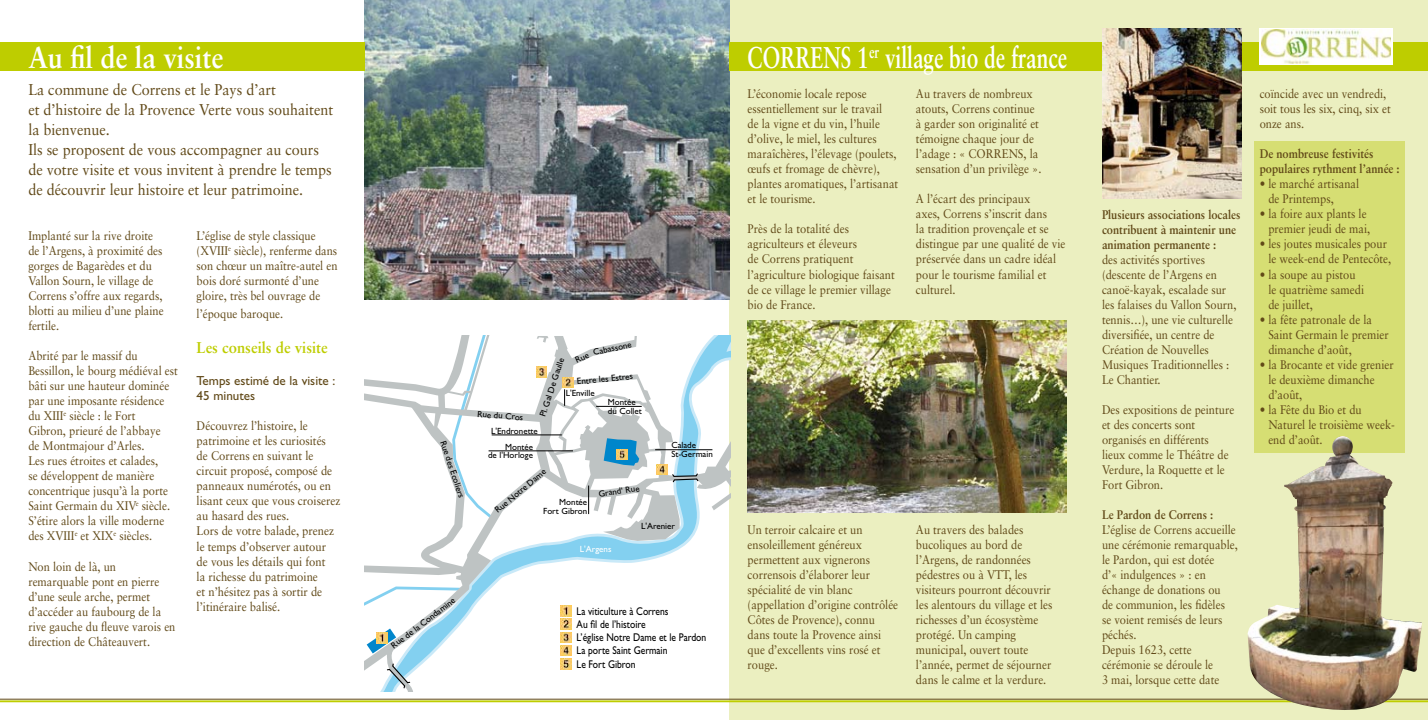
<style>
.page{position:relative;width:1428px;height:720px;background:#fff}
.page>*{position:absolute;margin:0;border:0;box-sizing:border-box;transform-origin:0 0}
.t1{font:700 30px "Sabon";color:#fff;scale:.7 1}
.t2{font:700 30px "Sabon";color:#fff;scale:.9 1}
.t3{font:15.62px/20px "Sabon";color:#614918;scale:.92 1}
.t4{font:700 15.62px "Sabon";color:#becd00;scale:.95 1}
.t5{font:13.12px/15px "Gill Sans";color:#614918}
.t6{font:12.5px/15px "Sabon";color:#614918;scale:.89 1}
.t7{font:12.5px/15px "Sabon";color:#614918;scale:.9 1}
.t8{font:700 12.5px/15px "Sabon";color:#614918;scale:.89 1}
.t9{font:11.25px/13.1px "Gill Sans";color:#000;scale:.85 1}
.t10{font:9px/9px "Gill Sans";color:#000}
.t11{font:9px "Gill Sans";color:#fff}
</style>
<div class="page">
<div style="left:730px;top:0;width:698px;height:719px;background:#ebefc0"></div>
<img style="left:365px;top:0;width:365px;height:299px">
<div style="left:0;top:43px;width:365px;height:28px;background:#becd00"></div>
<div style="left:730px;top:43px;width:698px;height:28px;background:#becd00"></div>
<div style="left:1254px;top:142px;width:151px;height:311px;background:#d6de73"></div>
<img style="left:1102px;top:28px;width:140px;height:170px">
<img style="left:748px;top:321px;width:319px;height:191px">
<hr style="left:0;top:698px;width:1428px;height:1px;background:#614918">
<hr style="left:0;top:700px;width:1428px;height:2px;background:#becd00">
<svg style="left:505px;top:514px;width:225px;height:177px"></svg>
<svg style="left:505px;top:411px;width:175px;height:129px"></svg>
<hr style="left:492px;top:434px;width:70px;height:1px;background:#000">
<hr style="left:489px;top:450px;width:84px;height:1px;background:#000">
<svg style="left:365px;top:336px;width:140px;height:355px"></svg>
<svg style="left:561px;top:605px;width:10px;height:63px"></svg>
<img style="left:1247px;top:436px;width:175px;height:274px">
<svg style="left:1260px;top:28px;width:133px;height:37px"></svg>
<img style="left:1262px;top:30px;width:129px;height:33px">
<svg style="left:536px;top:336px;width:194px;height:178px"></svg>
<h1 class="t2" style="left:28px;top:38px;width:218px">Au fil de la visite</h1>
<p class="t3" style="left:28px;top:79px;width:333px">La commune de Correns et le Pays d’art<br>et d’histoire de la Provence Verte vous souhaitent la bienvenue.<br>Ils se proposent de vous accompagner au cours de votre visite et vous invitent à prendre le temps de découvrir leur histoire et leur patrimoine.</p>
<p class="t6" style="left:28px;top:228px;width:154px">Implanté sur la rive droite de l’Argens, à proximité des gorges de Bagarèdes et du<br>Vallon Sourn, le village de<br>Correns s’offre aux regards, blotti au milieu d’une plaine fertile.</p>
<p class="t6" style="left:28px;top:348px;width:170px">Abrité par le massif du<br>Bessillon, le bourg médiéval est bâti sur une hauteur dominée par une imposante résidence du XIII<sup>e</sup> siècle : le Fort<br>Gibron, prieuré de l’abbaye<br>de Montmajour d’Arles.<br>Les rues étroites et calades,<br>se développent de manière concentrique jusqu’à la porte<br>Saint Germain du XIV<sup>e</sup> siècle.<br>S’étire alors la ville moderne des XVIII<sup>e</sup> et XIX<sup>e</sup> siècles.</p>
<p class="t6" style="left:28px;top:558px;width:167px">Non loin de là, un remarquable pont en pierre d’une seule arche, permet d’accéder au faubourg de la rive gauche du fleuve varois en direction de Châteauvert.</p>
<p class="t6" style="left:197px;top:228px;width:160px">L’église de style classique (XVIII<sup>e</sup> siècle), renferme dans son chœur un maître-autel en bois doré surmonté d’une gloire, très bel ouvrage de</p>
<p class="t6" style="left:197px;top:305px;width:99px">l’époque baroque.</p>
<p class="t4" style="left:197px;top:337px;width:140px">Les conseils de visite</p>
<p class="t5" style="left:197px;top:373px;width:140px">Temps estimé de la visite :<br>45 minutes</p>
<p class="t7" style="left:197px;top:418px;width:161px">Découvrez l’histoire, le patrimoine et les curiosités<br>de Correns en suivant le circuit proposé, composé de panneaux numérotés, ou en lisant ceux que vous croiserez au hasard des rues.<br>Lors de votre balade, prenez le temps d’observer autour<br>de vous les détails qui font<br>la richesse du patrimoine<br>et n’hésitez pas à sortir de l’itinéraire balisé.</p>
<p class="t10" style="left:448px;top:439px;width:61px;rotate:72deg">Rue des Ecoliers</p>
<p class="t10" style="left:478px;top:409px;width:48px;rotate:4deg">Rue du Cros</p>
<p class="t10" style="left:592px;top:347px;width:41px;rotate:-11deg">Cabassone</p>
<p class="t10" style="left:577px;top:377px;width:58px;rotate:-6deg">Entre les Estres</p>
<p class="t10" style="left:538px;top:415px;width:63px;rotate:-72deg">Pl. Gal De Gaulle</p>
<p class="t10" style="left:566px;top:388px;width:30px">L'Enville</p>
<p class="t10" style="left:608px;top:397px;width:35px">Montée du Collet</p>
<p class="t10" style="left:491px;top:426px;width:48px">L'Endronette</p>
<p class="t10" style="left:488px;top:442px;width:46px;text-align:right">Montée<br>de l'Horloge</p>
<p class="t10" style="left:671px;top:440px;width:43px">Calade<br>St-Germain</p>
<p class="t10" style="left:493px;top:507px;width:65px;rotate:-40deg">Rue Notre Dame</p>
<p class="t10" style="left:543px;top:497px;width:45px;text-align:right">Montée<br>Fort Gibron</p>
<p class="t10" style="left:598px;top:489px;width:43px;rotate:-8deg">Grand' Rue</p>
<p class="t10" style="left:641px;top:521px;width:35px">L'Arenier</p>
<p class="t11" style="left:580px;top:543px;width:33px">L'Argens</p>
<p class="t10" style="left:389px;top:642px;width:79px;rotate:-37deg">Rue de la Condamine</p>
<p class="t9" style="left:577px;top:604px;width:154px">La viticulture à Correns<br>Au fil de l’histoire<br>L’église Notre Dame et le Pardon<br>La porte Saint Germain<br>Le Fort Gibron</p>
<h1 class="t1" style="left:748px;top:38px;width:458px">CORRENS 1<sup>er</sup> village bio de france</h1>
<p class="t6" style="left:748px;top:86px;width:171px">L’économie locale repose essentiellement sur le travail<br>de la vigne et du vin, l’huile d’olive, le miel, les cultures maraîchères, l’élevage (poulets, œufs et fromage de chèvre), plantes aromatiques, l’artisanat et le tourisme.</p>
<p class="t6" style="left:748px;top:221px;width:167px">Près de la totalité des agriculteurs et éleveurs<br>de Correns pratiquent l’agriculture biologique faisant de ce village le premier village bio de France.</p>
<p class="t6" style="left:916px;top:86px;width:143px">Au travers de nombreux atouts, Correns continue à garder son originalité et témoigne chaque jour de l’adage : « CORRENS, la sensation d’un privilège ».</p>
<p class="t6" style="left:916px;top:191px;width:170px">A l’écart des principaux<br>axes, Correns s’inscrit dans<br>la tradition provençale et se distingue par une qualité de vie préservée dans un cadre idéal pour le tourisme familial et culturel.</p>
<p class="t6" style="left:748px;top:521px;width:171px">Un terroir calcaire et un ensoleillement généreux permettent aux vignerons corrensois d’élaborer leur spécialité de vin blanc (appellation d’origine contrôlée<br>Côtes de Provence), connu dans toute la Provence ainsi que d’excellents vins rosé et rouge.</p>
<p class="t6" style="left:916px;top:521px;width:155px">Au travers des balades bucoliques au bord de l’Argens, de randonnées pédestres ou à VTT, les visiteurs pourront découvrir les alentours du village et les richesses d’un écosystème protégé. Un camping municipal, ouvert toute l’année, permet de séjourner dans le calme et la verdure.</p>
<p class="t8" style="left:1102px;top:207px;width:157px">Plusieurs associations locales contribuent à maintenir une animation permanente :</p>
<p class="t6" style="left:1102px;top:252px;width:153px">des activités sportives (descente de l’Argens en canoë-kayak, escalade sur les falaises du Vallon Sourn, tennis…), une vie culturelle diversifiée, un centre de<br>Création de Nouvelles<br>Musiques Traditionnelles :<br>Le Chantier.</p>
<p class="t6" style="left:1102px;top:402px;width:150px">Des expositions de peinture et des concerts sont organisés en différents lieux comme le Théâtre de<br>Verdure, la Roquette et le<br>Fort Gibron.</p>
<p class="t8" style="left:1102px;top:507px;width:127px">Le Pardon de Correns :</p>
<p class="t6" style="left:1102px;top:522px;width:154px">L’église de Correns accueille une cérémonie remarquable, le Pardon, qui est dotée<br>d’« indulgences » : en échange de donations ou<br>de communion, les fidèles<br>se voient remisés de leurs péchés.<br>Depuis 1623, cette cérémonie se déroule le<br>3 mai, lorsque cette date</p>
<p class="t6" style="left:1260px;top:86px;width:149px">coïncide avec un vendredi, soit tous les six, cinq, six et onze ans.</p>
<p class="t8" style="left:1260px;top:146px;width:159px">De nombreuse festivités populaires rythment l’année :</p>
<p class="t6" style="left:1268px;top:176px;width:104px;text-indent:-9px">• le marché artisanal de Printemps,</p>
<p class="t6" style="left:1260px;top:206px;width:126px;text-align:right">• la foire aux plants le premier jeudi de mai,</p>
<p class="t6" style="left:1268px;top:236px;width:140px;text-indent:-9px">• les joutes musicales pour le week-end de Pentecôte,</p>
<p class="t6" style="left:1268px;top:266px;width:109px;text-indent:-9px">• la soupe au pistou le quatrième samedi de juillet,</p>
<p class="t6" style="left:1268px;top:311px;width:137px;text-indent:-9px">• la fête patronale de la<br>Saint Germain le premier dimanche d’août,</p>
<p class="t6" style="left:1268px;top:356px;width:142px;text-indent:-9px">• la Brocante et vide grenier le deuxième dimanche d’août,</p>
<p class="t6" style="left:1268px;top:401px;width:144px;text-indent:-9px">• la Fête du Bio et du<br>Naturel le troisième week&shy;end d’août.</p>
</div>
